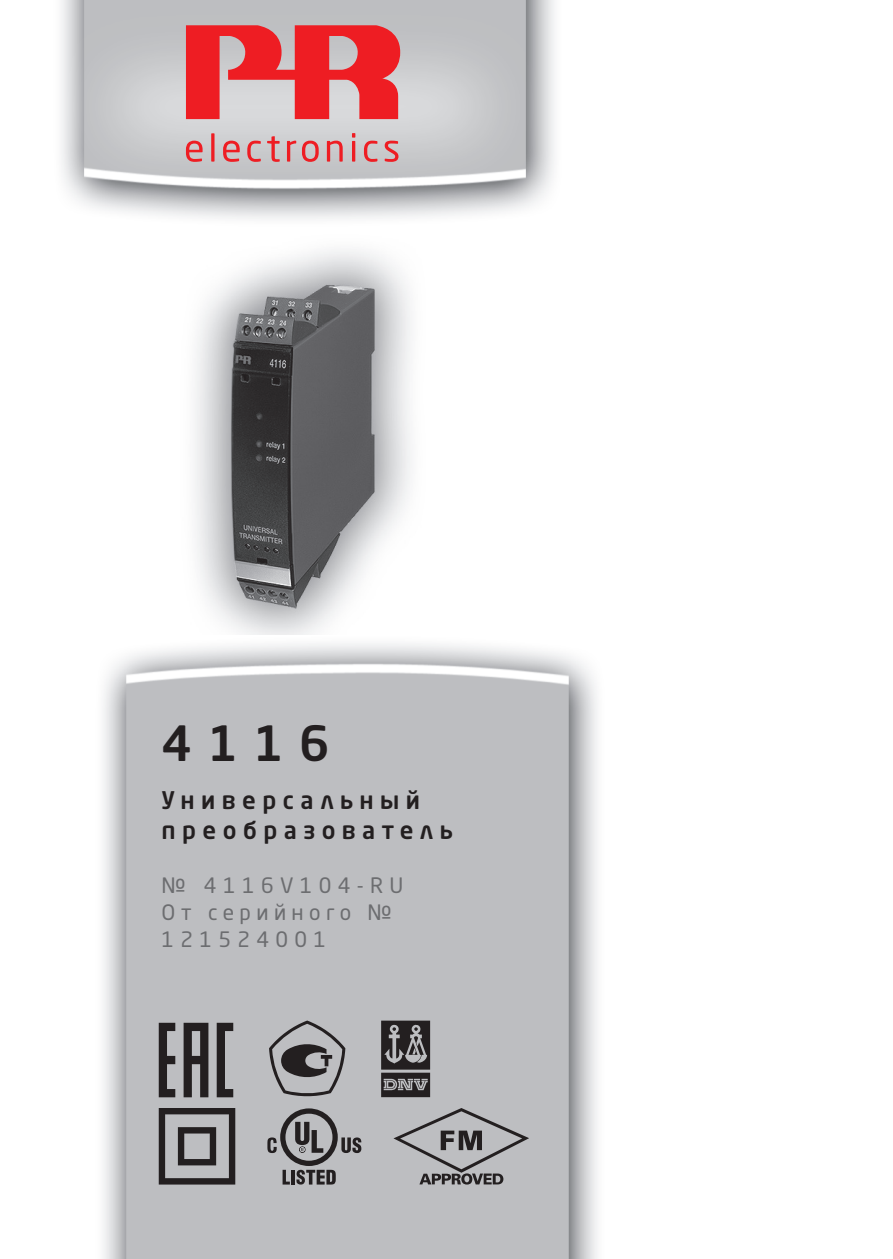
<style>
.page{position:relative;width:893px;height:1259px;background:#fff}
.page>*{position:absolute;margin:0;border:0;box-sizing:border-box;transform-origin:0 0}
.t1{font:500 48px "Neo Sans Pro";color:#231f20}
.t2{font:500 24px/30px "Neo Sans Pro Cyr";letter-spacing:.27em;color:#231f20}
.t3{font:21px "Neo Sans Pro";letter-spacing:.3em;color:#6c6d70}
.t4{font:21px "Neo Sans Pro Cyr";letter-spacing:.26em;color:#6c6d70}
.s1{font-family:"Neo Sans Pro Cyr"}
</style>
<div class="page">
<img style="left:61px;top:0;width:493px;height:219px">
<img style="left:195px;top:250px;width:216px;height:385px">
<img style="left:103px;top:643px;width:494px;height:616px">
<svg style="left:186px;top:141px;width:17px;height:21px"></svg>
<svg style="left:211px;top:133px;width:4px;height:29px"></svg>
<svg style="left:223px;top:141px;width:17px;height:21px"></svg>
<svg style="left:247px;top:141px;width:14px;height:21px"></svg>
<svg style="left:267px;top:136px;width:13px;height:26px"></svg>
<svg style="left:287px;top:141px;width:9px;height:21px"></svg>
<svg style="left:302px;top:141px;width:17px;height:21px"></svg>
<svg style="left:327px;top:141px;width:16px;height:21px"></svg>
<svg style="left:352px;top:133px;width:3px;height:29px"></svg>
<svg style="left:364px;top:141px;width:13px;height:21px"></svg>
<svg style="left:385px;top:141px;width:13px;height:21px"></svg>
<svg style="left:186px;top:25px;width:214px;height:94px;background:#e35b60"></svg>
<svg style="left:159px;top:1108px;width:76px;height:76px;background:#79787a"></svg>
<svg style="left:267px;top:1108px;width:94px;height:76px;background:#919093"></svg>
<svg style="left:381px;top:1020px;width:49px;height:77px;background:#504e4f"></svg>
<svg style="left:393px;top:1108px;width:136px;height:76px;background:#a0a0a3"></svg>
<svg style="left:159px;top:1022px;width:74px;height:75px;background:#6c6a6c"></svg>
<svg style="left:269px;top:1020px;width:76px;height:77px;background:#8f8f91"></svg>
<h1 class="t1" style="left:162px;top:713px;width:169px">4116</h1>
<p class="t2" style="left:162px;top:784px;width:293px">Универсальный преобразователь</p>
<p class="t3" style="left:162px;top:872px;width:243px"><span class="s1">№</span> 4116V104-RU</p>
<p class="t4" style="left:162px;top:899px;width:232px">От серийного №</p>
<p class="t3" style="left:162px;top:926px;width:166px">121524001</p>
</div>
